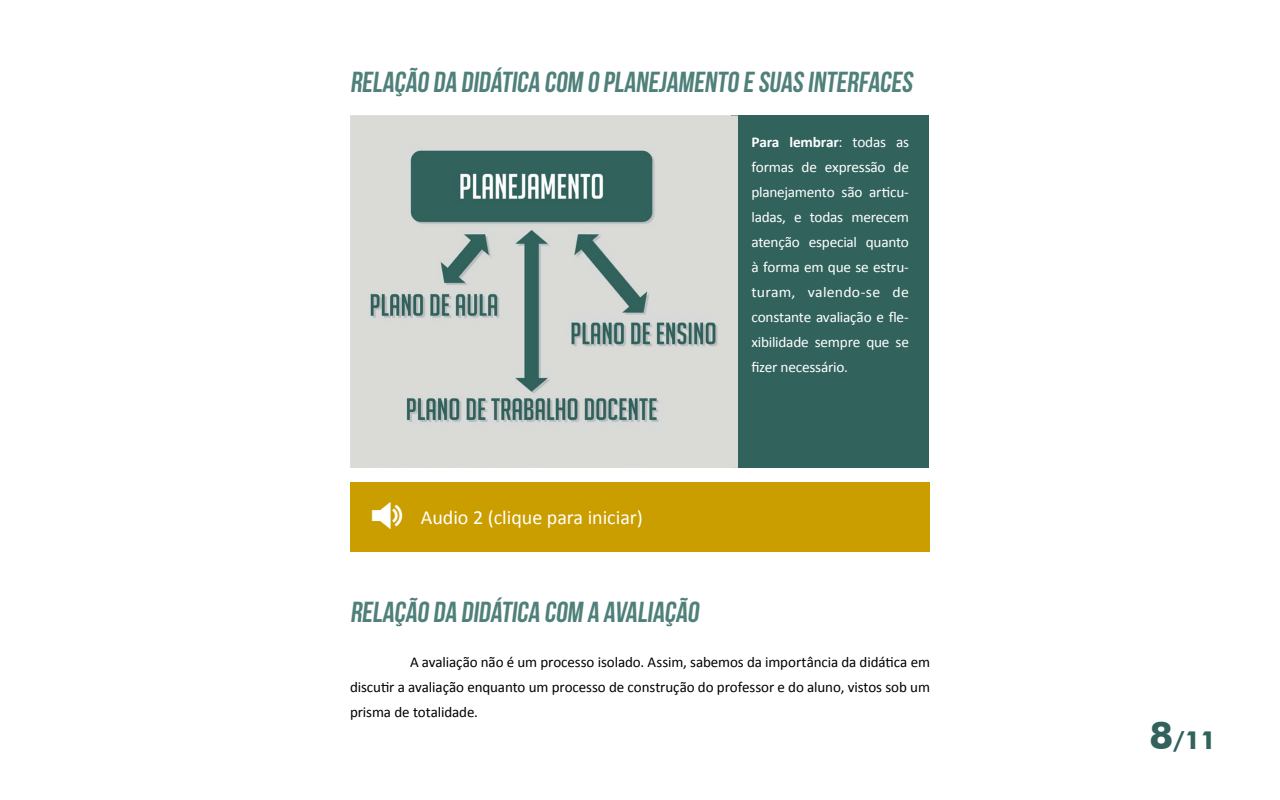
<style>
.page{position:relative;width:1280px;height:800px;background:#fff}
.page>*{position:absolute;margin:0;border:0;box-sizing:border-box;transform-origin:0 0}
.t1{font:29px "Bebas Neue";color:#4f807a}
.t2{font:700 25px "Futura BT";color:#31625c}
.t3{font:20px "Calibri";color:#fff}
.t4{font:15px/25px "Calibri";letter-spacing:-.015em;color:#fff;text-align:justify}
.t5{font:15px/25px "Calibri";letter-spacing:-.005em;color:#000;text-align:justify}
.s1{font-weight:700}
.s2{font-size:38px}
</style>
<div class="page">
<div style="left:732px;top:116px;width:197px;height:352px;background:#31625c"></div>
<img style="left:350px;top:116px;width:387px;height:352px">
<div style="left:350px;top:482px;width:580px;height:69px;background:#cb9e00"></div>
<h1 class="t1" style="left:350px;top:66px;width:568px">RELAÇÃO DA DIDÁTICA COM O PLANEJAMENTO E SUAS INTERFACES</h1>
<h3 class="t3" style="left:421px;top:505px;width:224px">Audio 2 (clique para iniciar)</h3>
<p class="t4" style="left:752px;top:130px;width:159px"><span class="s1">Para lembrar</span>: todas as formas de expressão de planejamento são articu&shy;ladas, e todas merecem atenção especial quanto à forma em que se estru&shy;turam, valendo-se de constante avaliação e fle&shy;xibilidade sempre que se fizer necessário.</p>
<h1 class="t1" style="left:350px;top:596px;width:354px">RELAÇÃO DA DIDÁTICA COM A AVALIAÇÃO</h1>
<p class="t5" style="left:350px;top:650px;width:582px;text-indent:60px">A avaliação não é um processo isolado. Assim, sabemos da importância da didática em discutir a avaliação enquanto um processo de construção do professor e do aluno, vistos sob um prisma de totalidade.</p>
<h2 class="t2" style="left:1150px;top:725px;width:68px"><span class="s2">8</span>/11</h2>
</div>
